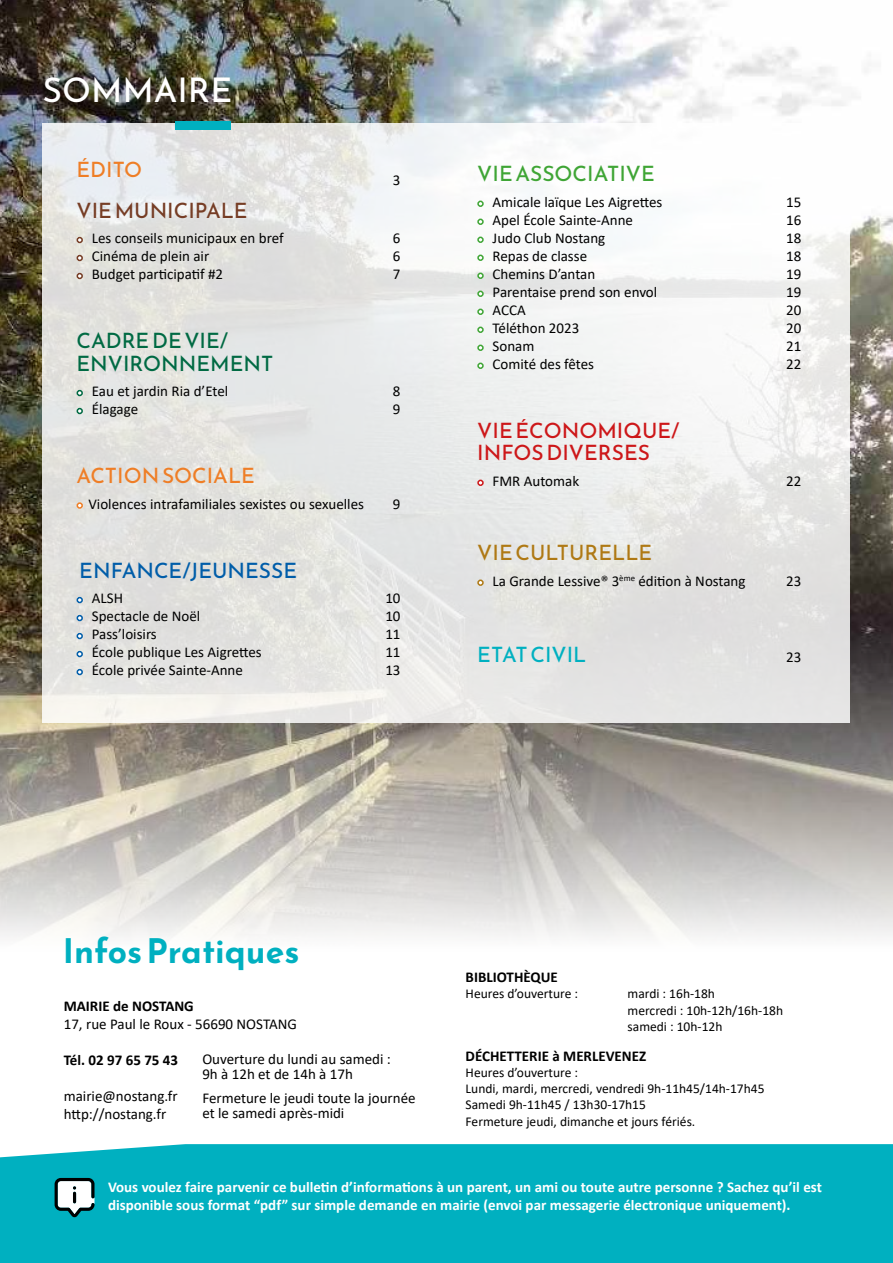
<style>
.page{position:relative;width:893px;height:1263px;background:#fff}
.page>*{position:absolute;margin:0;border:0;box-sizing:border-box;transform-origin:0 0}
.t1{font:700 33.75px "Reem Kufi";color:#00b0c0}
.t2{font:33.75px "Reem Kufi";color:#fff}
.t3{font:21px/22.5px "Reem Kufi";color:#cd1719}
.t4{font:21px/22.5px "Reem Kufi";color:#006a43}
.t5{font:21px "Reem Kufi";color:#ef7e26}
.t6{font:21px "Reem Kufi";color:#005da9}
.t7{font:21px "Reem Kufi";color:#3fa535}
.t8{font:21px "Reem Kufi";color:#763d25}
.t9{font:21px "Reem Kufi";color:#af7914}
.t10{font:21px "Reem Kufi";color:#00b0c0}
.t11{font:15px/15px "Calibri";color:#000}
.t12{font:700 15px/18px "Calibri";color:#fff}
.t13{font:700 15px "Calibri";color:#000}
.t14{font:13.5px/16.2px "Calibri";color:#000}
</style>
<div class="page">
<img style="left:0;top:0;width:893px;height:937px">
<div style="left:0;top:1144px;width:893px;height:119px;background:#00b0c0"></div>
<svg style="left:43px;top:123px;width:807px;height:600px;fill:#e7e8e6"></svg>
<svg style="left:77px;top:237px;width:6px;height:6px"></svg>
<svg style="left:77px;top:255px;width:6px;height:6px"></svg>
<svg style="left:77px;top:273px;width:6px;height:6px"></svg>
<svg style="left:77px;top:390px;width:6px;height:6px"></svg>
<svg style="left:77px;top:408px;width:6px;height:6px"></svg>
<div style="left:77px;top:502px;width:6px;height:7px;border:2px solid #ef7e26;border-radius:50%"></div>
<svg style="left:77px;top:597px;width:6px;height:6px"></svg>
<svg style="left:77px;top:615px;width:6px;height:6px"></svg>
<svg style="left:77px;top:633px;width:6px;height:6px"></svg>
<svg style="left:77px;top:651px;width:6px;height:6px"></svg>
<svg style="left:77px;top:669px;width:6px;height:6px"></svg>
<div style="left:477px;top:201px;width:7px;height:6px;border:2px solid #3fa535;border-radius:50%"></div>
<div style="left:477px;top:219px;width:7px;height:6px;border:2px solid #3fa535;border-radius:50%"></div>
<div style="left:477px;top:237px;width:7px;height:6px;border:2px solid #3fa535;border-radius:50%"></div>
<div style="left:477px;top:255px;width:7px;height:6px;border:2px solid #3fa535;border-radius:50%"></div>
<div style="left:477px;top:273px;width:7px;height:6px;border:2px solid #3fa535;border-radius:50%"></div>
<div style="left:477px;top:291px;width:7px;height:6px;border:2px solid #3fa535;border-radius:50%"></div>
<div style="left:477px;top:309px;width:7px;height:6px;border:2px solid #3fa535;border-radius:50%"></div>
<div style="left:477px;top:327px;width:7px;height:6px;border:2px solid #3fa535;border-radius:50%"></div>
<div style="left:477px;top:345px;width:7px;height:6px;border:2px solid #3fa535;border-radius:50%"></div>
<div style="left:477px;top:363px;width:7px;height:6px;border:2px solid #3fa535;border-radius:50%"></div>
<div style="left:477px;top:480px;width:7px;height:6px;border:2px solid #cd1719;border-radius:50%"></div>
<div style="left:477px;top:579px;width:7px;height:7px;border:2px solid #af7914;border-radius:50%"></div>
<div style="left:175px;top:121px;width:56px;height:9px;background:#00b0c0"></div>
<svg style="left:55px;top:1178px;width:39px;height:40px"></svg>
<h1 class="t2" style="left:43px;top:61px;width:191px">SOMMAIRE</h1>
<h2 class="t5" style="left:77px;top:152px;width:67px">ÉDITO</h2>
<p class="t11" style="left:393px;top:172px;width:9px">3</p>
<h2 class="t8" style="left:77px;top:193px;width:173px">VIE MUNICIPALE</h2>
<p class="t11" style="left:92px;top:230px;width:193px">Les conseils municipaux en bref</p>
<p class="t11" style="left:393px;top:230px;width:9px">6</p>
<p class="t11" style="left:92px;top:248px;width:119px">Cinéma de plein air</p>
<p class="t11" style="left:393px;top:248px;width:9px">6</p>
<p class="t11" style="left:92px;top:266px;width:133px">Budget participatif #2</p>
<p class="t11" style="left:393px;top:266px;width:9px">7</p>
<h2 class="t4" style="left:77px;top:327px;width:198px">CADRE DE VIE/<br>ENVIRONNEMENT</h2>
<p class="t11" style="left:92px;top:383px;width:138px">Eau et jardin Ria d’Etel</p>
<p class="t11" style="left:393px;top:383px;width:9px">8</p>
<p class="t11" style="left:92px;top:401px;width:48px">Élagage</p>
<p class="t11" style="left:393px;top:401px;width:9px">9</p>
<h2 class="t5" style="left:77px;top:458px;width:180px">ACTION SOCIALE</h2>
<p class="t11" style="left:88px;top:496px;width:277px">Violences intrafamiliales sexistes ou sexuelles</p>
<p class="t11" style="left:393px;top:496px;width:9px">9</p>
<h2 class="t6" style="left:79px;top:553px;width:219px">ENFANCE/JEUNESSE</h2>
<p class="t11" style="left:92px;top:590px;width:33px">ALSH</p>
<p class="t11" style="left:385px;top:590px;width:17px">10</p>
<p class="t11" style="left:92px;top:608px;width:110px">Spectacle de Noël</p>
<p class="t11" style="left:385px;top:608px;width:17px">10</p>
<p class="t11" style="left:92px;top:626px;width:67px">Pass’loisirs</p>
<p class="t11" style="left:385px;top:626px;width:17px">11</p>
<p class="t11" style="left:92px;top:644px;width:172px">École publique Les Aigrettes</p>
<p class="t11" style="left:385px;top:644px;width:17px">11</p>
<p class="t11" style="left:92px;top:662px;width:153px">École privée Sainte-Anne</p>
<p class="t11" style="left:385px;top:662px;width:17px">13</p>
<h2 class="t7" style="left:477px;top:156px;width:179px">VIE ASSOCIATIVE</h2>
<p class="t11" style="left:493px;top:194px;width:171px">Amicale laïque Les Aigrettes</p>
<p class="t11" style="left:786px;top:194px;width:17px">15</p>
<p class="t11" style="left:493px;top:212px;width:142px">Apel École Sainte-Anne</p>
<p class="t11" style="left:786px;top:212px;width:17px">16</p>
<p class="t11" style="left:493px;top:230px;width:114px">Judo Club Nostang</p>
<p class="t11" style="left:786px;top:230px;width:17px">18</p>
<p class="t11" style="left:493px;top:248px;width:96px">Repas de classe</p>
<p class="t11" style="left:786px;top:248px;width:17px">18</p>
<p class="t11" style="left:493px;top:266px;width:104px">Chemins D’antan</p>
<p class="t11" style="left:786px;top:266px;width:17px">19</p>
<p class="t11" style="left:493px;top:284px;width:166px">Parentaise prend son envol</p>
<p class="t11" style="left:786px;top:284px;width:17px">19</p>
<p class="t11" style="left:493px;top:302px;width:35px">ACCA</p>
<p class="t11" style="left:786px;top:302px;width:17px">20</p>
<p class="t11" style="left:493px;top:320px;width:88px">Téléthon 2023</p>
<p class="t11" style="left:786px;top:320px;width:17px">20</p>
<p class="t11" style="left:493px;top:338px;width:43px">Sonam</p>
<p class="t11" style="left:786px;top:338px;width:17px">21</p>
<p class="t11" style="left:493px;top:356px;width:103px">Comité des fêtes</p>
<p class="t11" style="left:786px;top:356px;width:17px">22</p>
<h2 class="t3" style="left:477px;top:417px;width:204px">VIE ÉCONOMIQUE/<br>INFOS DIVERSES</h2>
<p class="t11" style="left:493px;top:473px;width:88px">FMR Automak</p>
<p class="t11" style="left:786px;top:473px;width:17px">22</p>
<h2 class="t9" style="left:477px;top:535px;width:176px">VIE CULTURELLE</h2>
<p class="t11" style="left:493px;top:573px;width:254px">La Grande Lessive® 3<sup>ème</sup> édition à Nostang</p>
<p class="t11" style="left:786px;top:573px;width:17px">23</p>
<h2 class="t10" style="left:477px;top:637px;width:111px">ETAT CIVIL</h2>
<p class="t11" style="left:786px;top:649px;width:17px">23</p>
<h1 class="t1" style="left:63px;top:921px;width:238px">Infos Pratiques</h1>
<p class="t13" style="left:64px;top:995px;width:132px">MAIRIE de NOSTANG</p>
<p class="t11" style="left:64px;top:1016px;width:235px">17, rue Paul le Roux - 56690 NOSTANG</p>
<p class="t13" style="left:64px;top:1049px;width:116px">Tél. 02 97 65 75 43</p>
<p class="t11" style="left:64px;top:1086px;width:115px;line-height:18px">mairie@nostang.fr http://nostang.fr</p>
<p class="t11" style="left:202px;top:1051px;width:190px">Ouverture du lundi au samedi :<br>9h à 12h et de 14h à 17h</p>
<p class="t11" style="left:202px;top:1090px;width:215px">Fermeture le jeudi toute la journée et le samedi après-midi</p>
<p class="t13" style="left:466px;top:967px;width:94px">BIBLIOTHÈQUE</p>
<p class="t14" style="left:466px;top:985px;width:114px">Heures d’ouverture :</p>
<p class="t14" style="left:628px;top:985px;width:157px">mardi : 16h-18h<br>mercredi : 10h-12h/16h-18h samedi : 10h-12h</p>
<p class="t13" style="left:466px;top:1045px;width:182px">DÉCHETTERIE à MERLEVENEZ</p>
<p class="t14" style="left:466px;top:1064px;width:300px">Heures d’ouverture :<br>Lundi, mardi, mercredi, vendredi 9h-11h45/14h-17h45<br>Samedi 9h-11h45 / 13h30-17h15<br>Fermeture jeudi, dimanche et jours fériés.</p>
<p class="t12" style="left:108px;top:1178px;width:715px">Vous voulez faire parvenir ce bulletin d’informations à un parent, un ami ou toute autre personne ? Sachez qu’il est disponible sous format “pdf” sur simple demande en mairie (envoi par messagerie électronique uniquement).</p>
</div>
